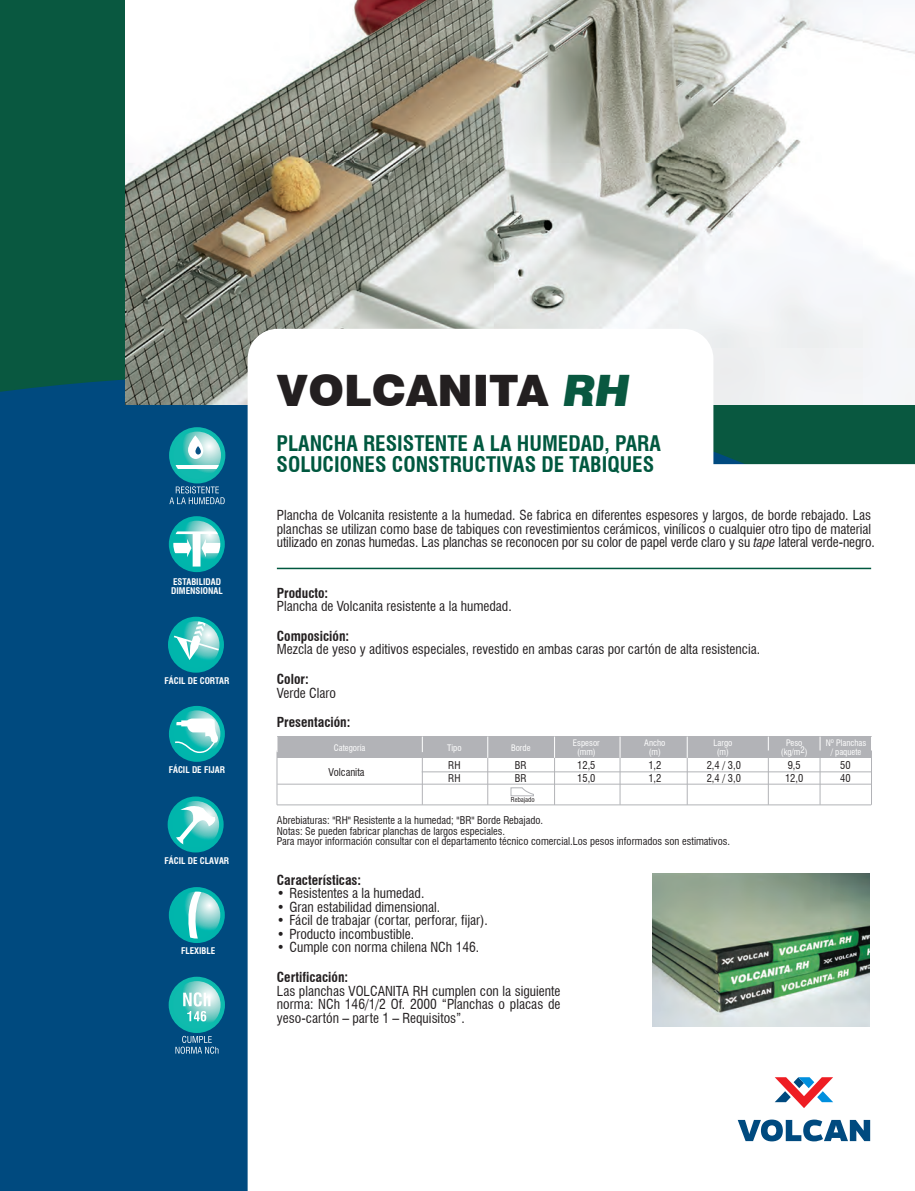
<style>
.page{position:relative;width:915px;height:1191px;background:#fff}
.page>*{position:absolute;margin:0;border:0;box-sizing:border-box;transform-origin:0 0}
.t1{font:900 43.35px "Swiss 721 BT";color:#231f20}
.t2{font:700 condensed 21px/21px "Swiss 721 BT";color:#00583f}
.t3{font:condensed 13.5px/13.5px "Swiss 721 BT";color:#231f20}
.t4{font:700 condensed 13.5px "Swiss 721 BT";color:#231f20}
.t5{font:condensed 10.5px/12.3px "Swiss 721 BT";color:#231f20}
.t6{font:700 condensed 9px/9px "Swiss 721 BT";color:#fff}
.t7{font:condensed 8.7px/8.7px "Swiss 721 BT";color:#fff;text-align:center}
.t8{font:condensed 6.6px "Swiss 721 BT";color:#231f20}
.s1{font-style:italic;color:#095840}
.s2{font-style:italic}
</style>
<div class="page">
<div style="left:0;top:0;width:914px;height:1191px;background:#095840"></div>
<div style="left:0;top:379px;width:247px;height:812px;background:#004a7f"></div>
<img style="left:125px;top:0;width:789px;height:404px">
<div style="left:247px;top:329px;width:667px;height:862px;background:#fff"></div>
<hr style="left:277px;top:567px;width:593px;height:2px;background:#00583f">
<div style="left:277px;top:736px;width:594px;height:22px;background:#b2b3b7"></div>
<hr style="left:487px;top:750px;width:1px;height:55px;background:#b2b3b7">
<hr style="left:554px;top:751px;width:1px;height:54px;background:#b2b3b7">
<hr style="left:619px;top:750px;width:1px;height:54px;background:#b2b3b7">
<hr style="left:686px;top:750px;width:1px;height:54px;background:#b2b3b7">
<hr style="left:421px;top:771px;width:449px;height:1px;background:#b2b3b7">
<hr style="left:422px;top:750px;width:1px;height:54px;background:#b2b3b7">
<svg style="left:422px;top:736px;width:1px;height:16px"></svg>
<hr style="left:276px;top:750px;width:1px;height:54px;background:#b2b3b7">
<svg style="left:276px;top:736px;width:1px;height:16px"></svg>
<svg style="left:487px;top:736px;width:1px;height:22px"></svg>
<svg style="left:554px;top:736px;width:1px;height:22px"></svg>
<svg style="left:619px;top:736px;width:1px;height:22px"></svg>
<svg style="left:686px;top:737px;width:1px;height:21px"></svg>
<hr style="left:767px;top:750px;width:1px;height:54px;background:#b2b3b7">
<svg style="left:767px;top:737px;width:1px;height:13px"></svg>
<hr style="left:819px;top:750px;width:1px;height:54px;background:#b2b3b7">
<svg style="left:819px;top:736px;width:1px;height:14px"></svg>
<hr style="left:870px;top:750px;width:1px;height:54px;background:#b2b3b7">
<svg style="left:510px;top:786px;width:24px;height:10px"></svg>
<hr style="left:277px;top:784px;width:593px;height:1px;background:#b2b3b7">
<hr style="left:277px;top:804px;width:593px;height:1px;background:#b2b3b7">
<svg style="left:169px;top:427px;width:56px;height:77px;background:#459eae"></svg>
<svg style="left:168px;top:617px;width:56px;height:55px;background:#41afb5"></svg>
<svg style="left:169px;top:516px;width:56px;height:56px;background:#54b4bc"></svg>
<svg style="left:169px;top:706px;width:56px;height:56px;background:#42afb6"></svg>
<svg style="left:168px;top:796px;width:55px;height:56px;background:#3eafb4"></svg>
<svg style="left:169px;top:887px;width:56px;height:56px;background:#40aeb4"></svg>
<svg style="left:169px;top:976px;width:56px;height:77px;background:#3f9bab"></svg>
<img style="left:652px;top:873px;width:216px;height:153px">
<svg style="left:774px;top:1077px;width:58px;height:31px;background:#cb9eac"></svg>
<svg style="left:737px;top:1119px;width:132px;height:22px;background:#6f99b6"></svg>
<p class="t6" style="left:171px;top:577px;width:53px">ESTABILIDAD<br>DIMENSIONAL</p>
<p class="t6" style="left:164px;top:676px;width:66px">FÁCIL DE CORTAR</p>
<p class="t6" style="left:169px;top:765px;width:58px">FÁCIL DE FIJAR</p>
<p class="t6" style="left:164px;top:856px;width:66px">FÁCIL DE CLAVAR</p>
<p class="t6" style="left:181px;top:946px;width:36px">FLEXIBLE</p>
<h1 class="t1" style="left:276px;top:364px;width:355px">VOLCANITA <span class="s1">RH</span></h1>
<h2 class="t2" style="left:276px;top:432px;width:385px">PLANCHA RESISTENTE A LA HUMEDAD, PARA<br>SOLUCIONES CONSTRUCTIVAS DE TABIQUES</h2>
<p class="t3" style="left:277px;top:509px;width:599px">Plancha de Volcanita resistente a la humedad. Se fabrica en diferentes espesores y largos, de borde rebajado. Las planchas se utilizan como base de tabiques con revestimientos cerámicos, vinílicos o cualquier otro tipo de material utilizado en zonas humedas. Las planchas se reconocen por su color de papel verde claro y su <span class="s2">tape</span> lateral verde-negro.</p>
<p class="t4" style="left:277px;top:584px;width:53px">Producto:</p>
<p class="t3" style="left:277px;top:599px;width:236px">Plancha de Volcanita resistente a la humedad.</p>
<p class="t4" style="left:277px;top:628px;width:74px">Composición:</p>
<p class="t3" style="left:277px;top:643px;width:484px">Mezcla de yeso y aditivos especiales, revestido en ambas caras por cartón de alta resistencia.</p>
<p class="t4" style="left:277px;top:671px;width:33px">Color:</p>
<p class="t3" style="left:277px;top:686px;width:60px">Verde Claro</p>
<p class="t4" style="left:277px;top:714px;width:75px">Presentación:</p>
<p class="t7" style="left:334px;top:743px;width:33px">Categoría</p>
<p class="t5" style="left:328px;top:766px;width:38px">Volcanita</p>
<p class="t5" style="left:448px;top:759px;width:14px">RH<br>RH</p>
<p class="t7" style="left:511px;top:743px;width:21px">Borde</p>
<p class="t7" style="left:572px;top:739px;width:28px">Espesor (mm)</p>
<p class="t7" style="left:644px;top:739px;width:23px">Ancho (m)</p>
<p class="t7" style="left:713px;top:739px;width:20px">Largo (m)</p>
<p class="t7" style="left:780px;top:739px;width:28px">Peso (kg/m2)</p>
<p class="t7" style="left:825px;top:739px;width:42px">Nº Planchas / paquete</p>
<p class="t5" style="left:514px;top:759px;width:13px">BR<br>BR</p>
<p class="t5" style="left:648px;top:759px;width:15px">1,2<br>1,2</p>
<p class="t5" style="left:784px;top:759px;width:20px">9,5<br>12,0</p>
<p class="t5" style="left:839px;top:759px;width:12px">50<br>40</p>
<p class="t8" style="left:511px;top:796px;width:25px">Rebajado</p>
<p class="t7" style="left:447px;top:743px;width:16px">Tipo</p>
<p class="t5" style="left:577px;top:759px;width:20px">12,5<br>15,0</p>
<p class="t5" style="left:706px;top:759px;width:36px">2,4 / 3,0<br>2,4 / 3,0</p>
<p class="t5" style="left:277px;top:815px;width:454px;line-height:10.5px">Abrebiaturas: "RH" Resistente a la humedad; "BR" Borde Rebajado.<br>Notas: Se pueden fabricar planchas de largos especiales.<br>Para mayor información consultar con el departamento técnico comercial.Los pesos informados son estimativos.</p>
<p class="t4" style="left:277px;top:872px;width:86px">Características:</p>
<p class="t3" style="left:277px;top:886px;width:149px">• Resistentes a la humedad.</p>
<p class="t3" style="left:277px;top:900px;width:165px">• Gran estabilidad dimensional.</p>
<p class="t3" style="left:277px;top:913px;width:212px">• Fácil de trabajar (cortar, perforar, fijar).</p>
<p class="t3" style="left:277px;top:927px;width:139px">• Producto incombustible.</p>
<p class="t3" style="left:277px;top:940px;width:204px">• Cumple con norma chilena NCh 146.</p>
<p class="t4" style="left:277px;top:969px;width:73px">Certificación:</p>
<p class="t3" style="left:277px;top:984px;width:285px;text-align:justify">Las planchas VOLCANITA RH cumplen con la siguiente norma: NCh 146/1/2 Of. 2000 “Planchas o placas de yeso-cartón – parte 1 – Requisitos”.</p>
</div>
